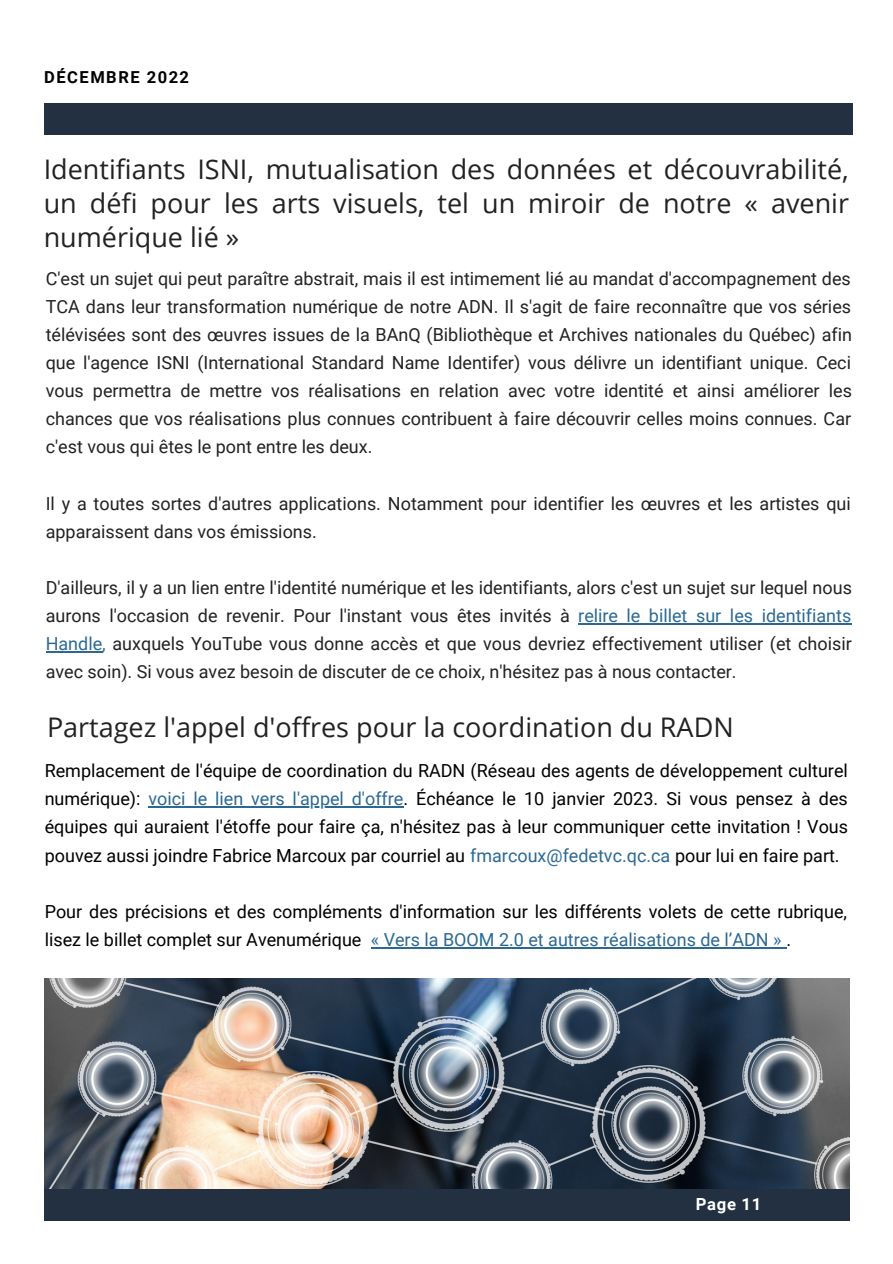
<style>
.page{position:relative;width:893px;height:1264px;background:#fff}
.page>*{position:absolute;margin:0;border:0;box-sizing:border-box;transform-origin:0 0}
.t1{font:27px/33.8px "Open Sans";color:#222;text-align:justify}
.t2{font:18px/28px "Roboto";color:#222;text-align:justify}
.t3{font:18px/28px "Roboto";color:#000;text-align:justify}
.t4{font:700 16.65px "Roboto";letter-spacing:.04em;color:#fff}
.t5{font:700 16.5px "Roboto";letter-spacing:.09em;color:#000}
.s1{color:#2b6993}
</style>
<div class="page">
<div style="left:44px;top:103px;width:808px;height:32px;background:#223042"></div>
<div style="left:44px;top:1188px;width:805px;height:32px;background:#223042"></div>
<hr style="left:578px;top:623px;width:71px;height:1px;background:#2b6993">
<hr style="left:649px;top:623px;width:202px;height:1px;background:#2b6993">
<hr style="left:46px;top:651px;width:56px;height:1px;background:#2b6993">
<img style="left:45px;top:978px;width:804px;height:210px">
<hr style="left:148px;top:806px;width:255px;height:1px;background:#2b6993">
<hr style="left:371px;top:947px;width:415px;height:1px;background:#2b6993">
<p class="t5" style="left:44px;top:68px;width:146px">DÉCEMBRE 2022</p>
<h1 class="t1" style="left:44px;top:152px;width:806px">Identifiants ISNI, mutualisation des données et découvrabilité, un défi pour les arts visuels, tel un miroir de notre « avenir numérique lié »</h1>
<p class="t2" style="left:46px;top:264px;width:807px">C'est un sujet qui peut paraître abstrait, mais il est intimement lié au mandat d'accompagnement des TCA dans leur transformation numérique de notre ADN. Il s'agit de faire reconnaître que vos séries télévisées sont des œuvres issues de la BAnQ (Bibliothèque et Archives nationales du Québec) afin que l'agence ISNI (International Standard Name Identifer) vous délivre un identifiant unique. Ceci vous permettra de mettre vos réalisations en relation avec votre identité et ainsi améliorer les chances que vos réalisations plus connues contribuent à faire découvrir celles moins connues. Car c'est vous qui êtes le pont entre les deux.</p>
<p class="t2" style="left:46px;top:489px;width:806px">Il y a toutes sortes d'autres applications. Notamment pour identifier les œuvres et les artistes qui apparaissent dans vos émissions.</p>
<p class="t2" style="left:46px;top:574px;width:807px">D'ailleurs, il y a un lien entre l'identité numérique et les identifiants, alors c'est un sujet sur lequel nous aurons l'occasion de revenir. Pour l'instant vous êtes invités à <span class="s1">relire le billet sur les identifiants Handle,</span> auxquels YouTube vous donne accès et que vous devriez effectivement utiliser (et choisir avec soin). Si vous avez besoin de discuter de ce choix, n'hésitez pas à nous contacter.</p>
<h1 class="t1" style="left:47px;top:709px;width:688px">Partagez l'appel d'offres pour la coordination du RADN</h1>
<p class="t3" style="left:45px;top:757px;width:804px">Remplacement de l'équipe de coordination du RADN (Réseau des agents de développement culturel numérique): <span class="s1">voici le lien vers l'appel d'offre</span>. Échéance le 10 janvier 2023. Si vous pensez à des équipes qui auraient l'étoffe pour faire ça, n'hésitez pas à leur communiquer cette invitation ! Vous pouvez aussi joindre Fabrice Marcoux par courriel au <span class="s1">fmarcoux@fedetvc.qc.ca</span> pour lui en faire part.</p>
<p class="t3" style="left:45px;top:897px;width:803px">Pour des précisions et des compléments d'information sur les différents volets de cette rubrique, lisez le billet complet sur Avenumérique <span class="s1">« Vers la BOOM 2.0 et autres réalisations de l’ADN »</span> .</p>
<p class="t4" style="left:695px;top:1194px;width:67px">Page 11</p>
</div>
